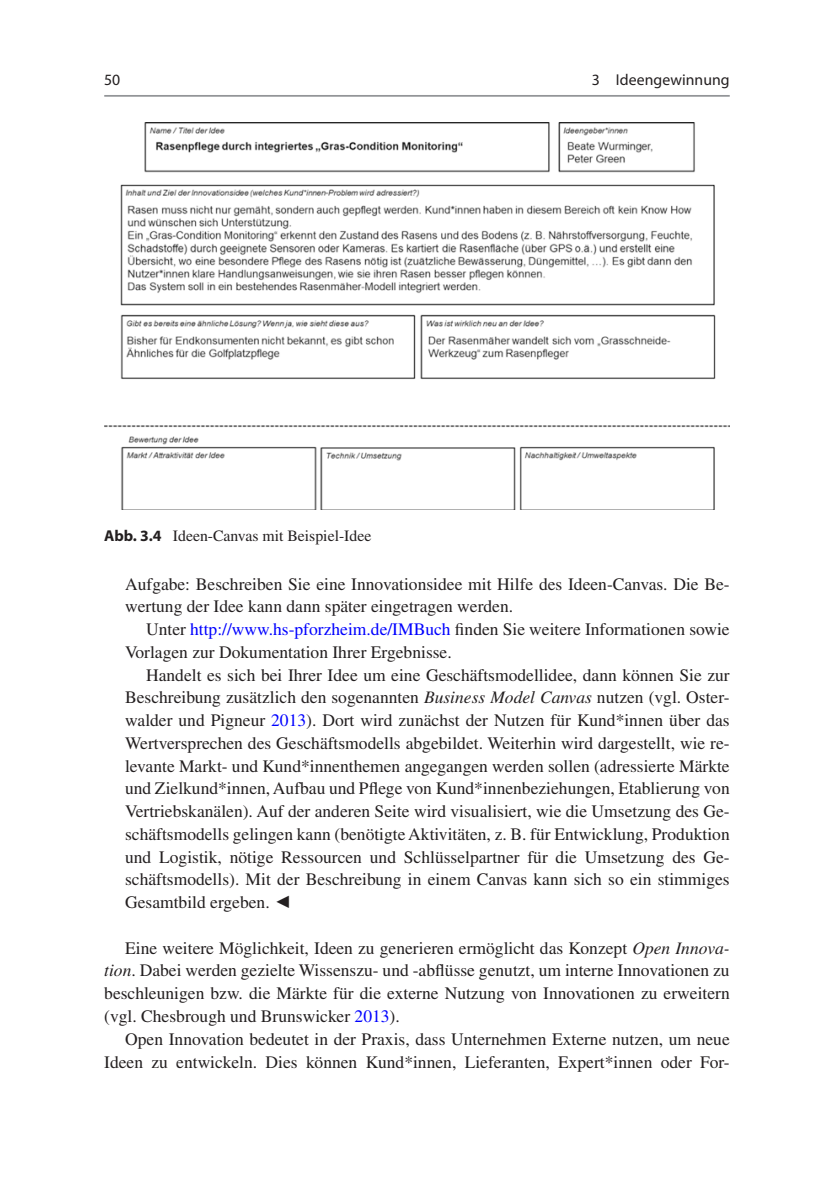
<style>
.page{position:relative;width:834px;height:1191px;background:#fff}
.page>*{position:absolute;margin:0;border:0;box-sizing:border-box;transform-origin:0 0}
.FormalPara_ind_b{font:17.5px/22.8px "Times LT Std";color:#231f20;text-align:justify}
.Text{font:17.5px/22.8px "Times LT Std";color:#231f20;text-align:justify}
.FormalPara_indt{font:17.5px/22.8px "Times LT Std";color:#231f20}
.FormalPara_ind{font:17.5px/22.8px "Times LT Std";color:#231f20}
.t1{font:15.75px "Times LT Std";color:#231f20}
.t2{font:15.75px "Myriad Pro";letter-spacing:.005em;color:#231f20}
.s1{font-family:"Myriad Pro";font-weight:700}
.s2{color:#00f}
.s3{font-style:italic}
.s4{font-family:"Times New Roman"}
</style>
<div class="page">
<img style="left:105px;top:122px;width:624px;height:387px">
<hr style="left:104px;top:95px;width:625px;height:2px;background:#939598">
<p class="t2" style="left:104px;top:70px;width:18px">50</p>
<p class="t2" style="left:592px;top:70px;width:139px">3 Ideengewinnung</p>
<p class="t1" style="left:104px;top:527px;width:269px"><span class="s1">Abb. 3.4</span> Ideen-Canvas mit Beispiel-Idee</p>
<p class="FormalPara_indt" style="left:125px;top:572px;width:606px">Aufgabe: Beschreiben Sie eine Innovationsidee mit Hilfe des Ideen-Canvas. Die Be&shy;wertung der Idee kann dann später eingetragen werden.</p>
<p class="FormalPara_ind" style="left:125px;top:618px;width:606px;text-indent:21px">Unter <span class="s2">http://www.hs-pforzheim.de/IMBuch</span> finden Sie weitere Informationen sowie<br>Vorlagen zur Dokumentation Ihrer Ergebnisse.</p>
<p class="FormalPara_ind_b" style="left:125px;top:663px;width:606px;text-indent:21px">Handelt es sich bei Ihrer Idee um eine Geschäftsmodellidee, dann können Sie zur Beschreibung zusätzlich den sogenannten <span class="s3">Business Model Canvas</span> nutzen (vgl. Oster&shy;walder und Pigneur <span class="s2">2013</span>). Dort wird zunächst der Nutzen für Kund*innen über das Wertversprechen des Geschäftsmodells abgebildet. Weiterhin wird dargestellt, wie re&shy;levante Markt- und Kund*innenthemen angegangen werden sollen (adressierte Märkte und Zielkund*innen, Aufbau und Pflege von Kund*innenbeziehungen, Etablierung von Vertriebskanälen). Auf der anderen Seite wird visualisiert, wie die Umsetzung des Ge&shy;schäftsmodells gelingen kann (benötigte Aktivitäten, z. B. für Entwicklung, Produktion und Logistik, nötige Ressourcen und Schlüsselpartner für die Umsetzung des Ge&shy;schäftsmodells). Mit der Beschreibung in einem Canvas kann sich so ein stimmiges Gesamtbild ergeben. <span class="s4">◄</span></p>
<p class="Text" style="left:104px;top:936px;width:627px;text-indent:21px">Eine weitere Möglichkeit, Ideen zu generieren ermöglicht das Konzept <span class="s3">Open Innova&shy;tion</span>. Dabei werden gezielte Wissenszu- und -abflüsse genutzt, um interne Innovationen zu beschleunigen bzw. die Märkte für die externe Nutzung von Innovationen zu erweitern (vgl. Chesbrough und Brunswicker <span class="s2">2013</span>).</p>
<p class="Text" style="left:104px;top:1027px;width:627px;text-align:right">Open Innovation bedeutet in der Praxis, dass Unternehmen Externe nutzen, um neue<br>Ideen zu entwickeln. Dies können Kund*innen, Lieferanten, Expert*innen oder For-</p>
</div>
